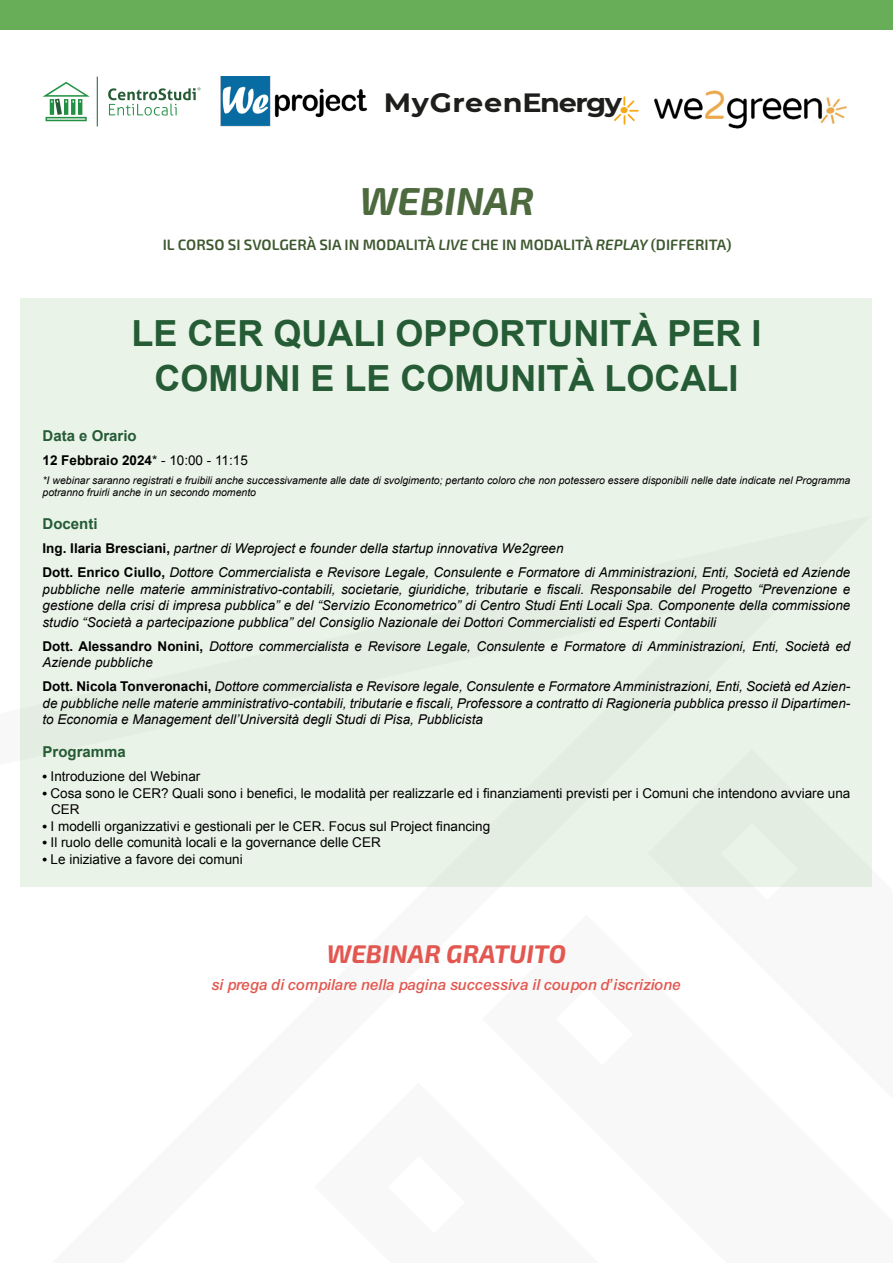
<style>
.page{position:relative;width:893px;height:1263px;background:#fff}
.page>*{position:absolute;margin:0;border:0;box-sizing:border-box;transform-origin:0 0}
.t1{font:italic 700 39px "Exo 2";color:#4d693e}
.t2{font:700 36px/45px "Arial";color:#255b35;text-align:center}
.t3{font:700 26.4px "Montserrat";color:#1e1e1c;scale:1.09 1}
.t4{font:italic 700 25.5px "Exo 2";color:#e25851}
.t5{font:16.5px "Arial Mdm Itl";color:#e25851}
.t6{font:600 15px "Exo 2";color:#3d582f}
.t7{font:700 15px "Arial";color:#255b35}
.t8{font:italic 13.5px/16.5px "Arial";color:#000}
.t9{font:13.5px/16.5px "Arial";color:#000}
.t10{font:700 13.5px "Arial";color:#000}
.t11{font:italic 10.5px/12px "Arial";color:#000}
.s1{font-size:33.15px;color:#f8a814}
.s2{font-style:italic}
.s3{font-weight:400}
.s4{font-weight:700;font-style:normal}
.s5{font-family:"Times"}
</style>
<div class="page">
<div style="left:0;top:0;width:893px;height:30px;background:#68ad58"></div>
<hr style="left:97px;top:77px;width:1px;height:49px;background:#255b35">
<svg style="left:108px;top:87px;width:92px;height:29px"></svg>
<svg style="left:43px;top:82px;width:47px;height:33px"></svg>
<svg style="left:46px;top:117px;width:41px;height:4px"></svg>
<img style="left:654px;top:90px;width:193px;height:39px">
<svg style="left:614px;top:97px;width:24px;height:27px"></svg>
<img style="left:221px;top:77px;width:147px;height:49px">
<div style="left:20px;top:298px;width:852px;height:589px;background:#eaf3e8"></div>
<h3 class="t3" style="left:384px;top:84px;width:227px">MyGreenEnergy<span class="s1">.</span></h3>
<h1 class="t1" style="left:360px;top:178px;width:176px">WEBINAR</h1>
<p class="t6" style="left:163px;top:236px;width:570px">IL CORSO SI SVOLGERÀ SIA IN MODALITÀ <span class="s2">LIVE</span> CHE IN MODALITÀ <span class="s2">REPLAY</span> (DIFFERITA)</p>
<h2 class="t2" style="left:131px;top:312px;width:632px">LE CER QUALI OPPORTUNITÀ PER I<br>COMUNI E LE COMUNITÀ LOCALI</h2>
<p class="t7" style="left:43px;top:426px;width:96px">Data e Orario</p>
<p class="t10" style="left:43px;top:451px;width:207px">12 Febbraio 2024<span class="s3">* - 10:00 - 11:15</span></p>
<p class="t11" style="left:43px;top:475px;width:809px">*I webinar saranno registrati e fruibili anche successivamente alle date di svolgimento; pertanto coloro che non potessero essere disponibili nelle date indicate nel Programma potranno fruirli anche in un secondo momento</p>
<p class="t7" style="left:43px;top:514px;width:57px">Docenti</p>
<p class="t8" style="left:43px;top:537px;width:809px;line-height:24px"><span class="s4">Ing. Ilaria Bresciani,</span> partner di Weproject e founder della startup innovativa We2green<br><span class="s4">Dott. Enrico Ciullo,</span> Dottore Commercialista e Revisore Legale, Consulente e Formatore di Amministrazioni, Enti, Società ed Aziende</p>
<p class="t8" style="left:43px;top:581px;width:809px;text-align:justify">pubbliche nelle materie amministrativo-contabili, societarie, giuridiche, tributarie e fiscali. Responsabile del Progetto “Prevenzione e gestione della crisi di impresa pubblica” e del “Servizio Econometrico” di Centro Studi Enti Locali Spa. Componente della commissione studio “Società a partecipazione pubblica” del Consiglio Nazionale dei Dottori Commercialisti ed Esperti Contabili</p>
<p class="t8" style="left:43px;top:638px;width:809px"><span class="s4">Dott. Alessandro Nonini,</span> Dottore commercialista e Revisore Legale, Consulente e Formatore di Amministrazioni, Enti, Società ed<br>Aziende pubbliche</p>
<p class="t8" style="left:43px;top:678px;width:809px;text-align:justify"><span class="s4">Dott. Nicola Tonveronachi,</span> Dottore commercialista e Revisore legale, Consulente e Formatore Amministrazioni, Enti, Società ed Azien&shy;de pubbliche nelle materie amministrativo-contabili, tributarie e fiscali, Professore a contratto di Ragioneria pubblica presso il Dipartimen&shy;to Economia e Management dell’Università degli Studi di Pisa, Pubblicista</p>
<p class="t7" style="left:43px;top:742px;width:85px">Programma</p>
<p class="t9" style="left:43px;top:768px;width:159px"><span class="s5">•</span> Introduzione del Webinar</p>
<p class="t9" style="left:51px;top:785px;width:801px;text-indent:-9px"><span class="s5">•</span> Cosa sono le CER? Quali sono i benefici, le modalità per realizzarle ed i finanziamenti previsti per i Comuni che intendono avviare una<br>CER</p>
<p class="t9" style="left:43px;top:818px;width:449px"><span class="s5">•</span> I modelli organizzativi e gestionali per le CER. Focus sul Project financing</p>
<p class="t9" style="left:43px;top:834px;width:340px"><span class="s5">•</span> Il ruolo delle comunità locali e la governance delle CER</p>
<p class="t9" style="left:43px;top:851px;width:202px"><span class="s5">•</span> Le iniziative a favore dei comuni</p>
<h3 class="t4" style="left:327px;top:938px;width:241px">WEBINAR GRATUITO</h3>
<p class="t5" style="left:212px;top:975px;width:471px">si prega di compilare nella pagina successiva il coupon d’iscrizione</p>
</div>
